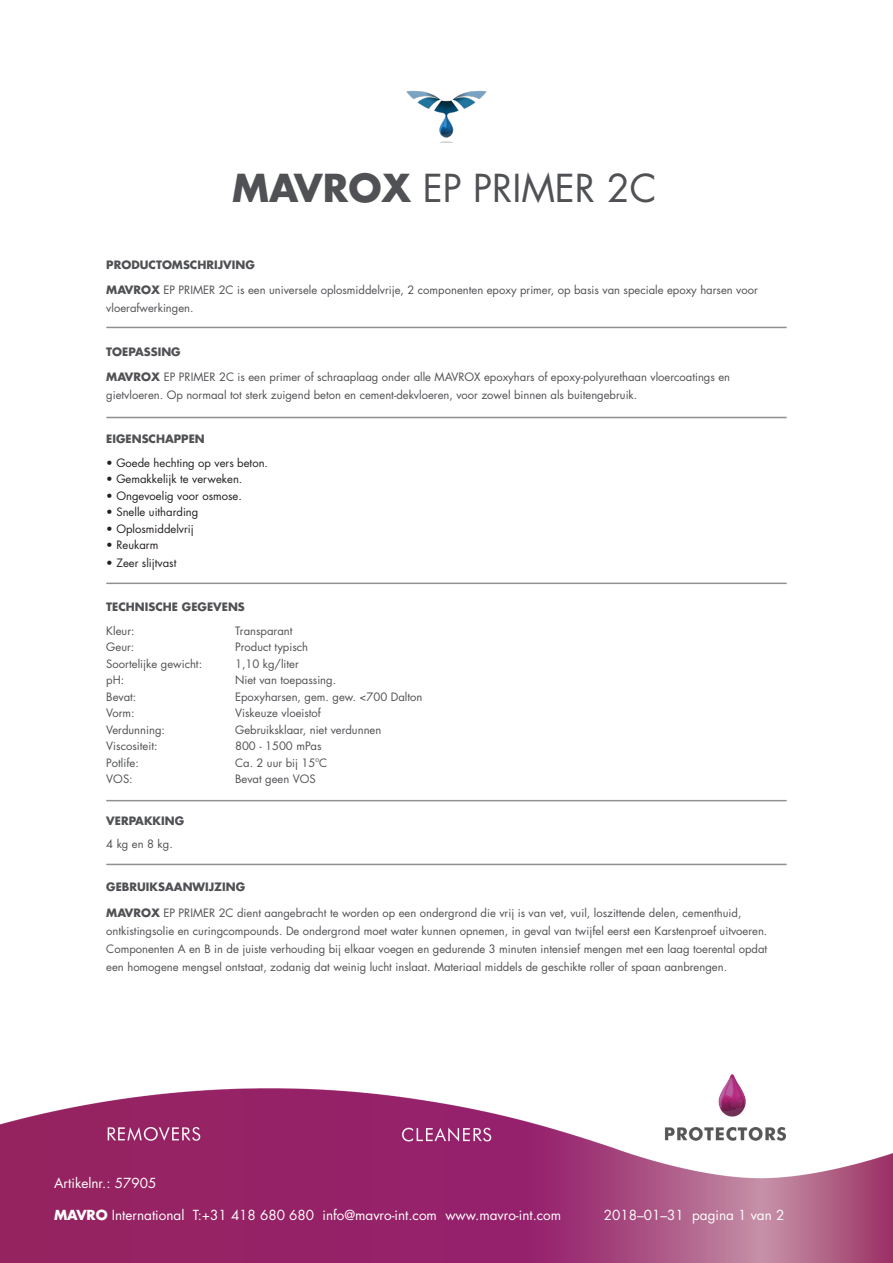
<style>
.page{position:relative;width:893px;height:1263px;background:#fff}
.page>*{position:absolute;margin:0;border:0;box-sizing:border-box;transform-origin:0 0}
.t1{font:37.5px "Futura Std";color:#505154}
.t2{font:13.5px "Futura Std";color:#fff}
.t3{font:11.25px/18px "Futura Std";color:#505154}
.t4{font:11.25px "Futura Std";color:#231f20}
.t5{font:700 11.25px "Futura Std";color:#505154}
.s1{font-weight:700}
</style>
<div class="page">
<img style="left:0;top:1074px;width:893px;height:189px">
<img style="left:406px;top:90px;width:81px;height:52px">
<hr style="left:106px;top:327px;width:681px;height:1px;background:#231f20">
<hr style="left:106px;top:417px;width:681px;height:1px;background:#231f20">
<hr style="left:106px;top:583px;width:681px;height:1px;background:#231f20">
<hr style="left:106px;top:800px;width:681px;height:1px;background:#231f20">
<hr style="left:106px;top:864px;width:681px;height:1px;background:#231f20">
<p class="t1" style="left:232px;top:164px;width:426px"><span class="s1">MAVROX</span> EP PRIMER 2C</p>
<p class="t5" style="left:106px;top:257px;width:150px">PRODUCTOMSCHRIJVING</p>
<p class="t3" style="left:106px;top:281px;width:653px"><span class="s1">MAVROX</span> EP PRIMER 2C is een universele oplosmiddelvrije, 2 componenten epoxy primer, op basis van speciale epoxy harsen voor vloerafwerkingen.</p>
<p class="t5" style="left:106px;top:344px;width:76px">TOEPASSING</p>
<p class="t3" style="left:106px;top:368px;width:625px"><span class="s1">MAVROX</span> EP PRIMER 2C is een primer of schraaplaag onder alle MAVROX epoxyhars of epoxy-polyurethaan vloercoatings en</p>
<p class="t3" style="left:106px;top:386px;width:533px">gietvloeren. Op normaal tot sterk zuigend beton en cement-dekvloeren, voor zowel binnen als buitengebruik.</p>
<p class="t5" style="left:106px;top:431px;width:100px">EIGENSCHAPPEN</p>
<p class="t4" style="left:106px;top:455px;width:163px">• Goede hechting op vers beton.</p>
<p class="t4" style="left:106px;top:472px;width:138px">• Gemakkelijk te verweken.</p>
<p class="t4" style="left:106px;top:488px;width:137px">• Ongevoelig voor osmose.</p>
<p class="t4" style="left:106px;top:505px;width:94px">• Snelle uitharding</p>
<p class="t4" style="left:106px;top:521px;width:89px">• Oplosmiddelvrij</p>
<p class="t4" style="left:106px;top:538px;width:54px">• Reukarm</p>
<p class="t4" style="left:106px;top:556px;width:72px">• Zeer slijtvast</p>
<p class="t5" style="left:106px;top:599px;width:140px">TECHNISCHE GEGEVENS</p>
<p class="t3" style="left:106px;top:622px;width:30px">Kleur:</p>
<p class="t3" style="left:235px;top:622px;width:59px">Transparant</p>
<p class="t3" style="left:106px;top:638px;width:30px">Geur:</p>
<p class="t3" style="left:235px;top:638px;width:75px">Product typisch</p>
<p class="t3" style="left:106px;top:655px;width:97px">Soortelijke gewicht:</p>
<p class="t3" style="left:235px;top:655px;width:65px">1,10 kg/liter</p>
<p class="t3" style="left:106px;top:671px;width:19px">pH:</p>
<p class="t3" style="left:235px;top:671px;width:103px">Niet van toepassing.</p>
<p class="t3" style="left:106px;top:688px;width:32px">Bevat:</p>
<p class="t3" style="left:235px;top:688px;width:189px">Epoxyharsen, gem. gew. &lt;700 Dalton</p>
<p class="t3" style="left:106px;top:704px;width:30px">Vorm:</p>
<p class="t3" style="left:235px;top:704px;width:87px">Viskeuze vloeistof</p>
<p class="t3" style="left:106px;top:721px;width:60px">Verdunning:</p>
<p class="t3" style="left:235px;top:721px;width:148px">Gebruiksklaar, niet verdunnen</p>
<p class="t3" style="left:106px;top:737px;width:53px">Viscositeit:</p>
<p class="t3" style="left:235px;top:737px;width:88px">800 - 1500 mPas</p>
<p class="t3" style="left:106px;top:754px;width:34px">Potlife:</p>
<p class="t3" style="left:235px;top:754px;width:94px">Ca. 2 uur bij 15oC</p>
<p class="t3" style="left:106px;top:770px;width:28px">VOS:</p>
<p class="t3" style="left:235px;top:770px;width:82px">Bevat geen VOS</p>
<p class="t5" style="left:106px;top:813px;width:79px">VERPAKKING</p>
<p class="t3" style="left:106px;top:835px;width:68px">4 kg en 8 kg.</p>
<p class="t5" style="left:106px;top:879px;width:140px">GEBRUIKSAANWIJZING</p>
<p class="t3" style="left:106px;top:904px;width:663px"><span class="s1">MAVROX</span> EP PRIMER 2C dient aangebracht te worden op een ondergrond die vrij is van vet, vuil, loszittende delen, cementhuid, ontkistingsolie en curingcompounds. De ondergrond moet water kunnen opnemen, in geval van twijfel eerst een Karstenproef uitvoeren.<br>Componenten A en B in de juiste verhouding bij elkaar voegen en gedurende 3 minuten intensief mengen met een laag toerental opdat een homogene mengsel ontstaat, zodanig dat weinig lucht inslaat. Materiaal middels de geschikte roller of spaan aanbrengen.</p>
<p class="t2" style="left:54px;top:1174px;width:104px">Artikelnr.: 57905</p>
<p class="t2" style="left:54px;top:1207px;width:509px"><span class="s1">MAVRO</span> International T:+31 418 680 680 info@mavro-int.com www.mavro-int.com</p>
<p class="t2" style="left:604px;top:1207px;width:182px">2018–01–31 pagina 1 van 2</p>
</div>
